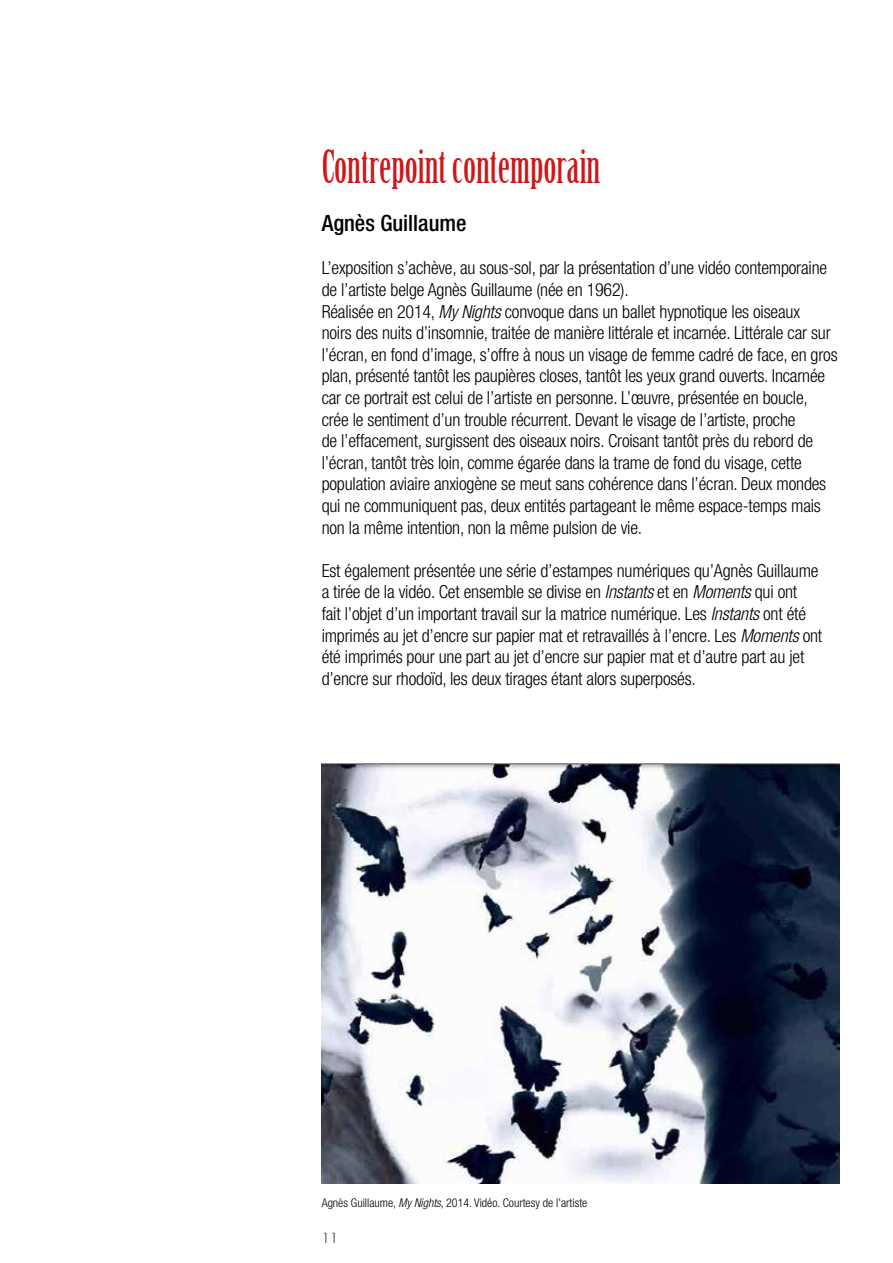
<style>
.page{position:relative;width:893px;height:1263px;background:#fff}
.page>*{position:absolute;margin:0;border:0;box-sizing:border-box;transform-origin:0 0}
.t1{font:45px "Birch Std";color:#cd171a}
.t2{font:500 condensed 22.5px "Helvetica Neue LT Std";color:#000}
.t3{font:300 condensed 18px/21.6px "Helvetica Neue LT Std";letter-spacing:-.01em;color:#000}
.t4{font:300 13.5px "Futura";color:#000}
.t5{font:300 condensed 12px "Helvetica Neue LT Std";color:#000}
.s1{font-style:italic}
</style>
<div class="page">
<img style="left:321px;top:764px;width:518px;height:420px">
<h1 class="t1" style="left:322px;top:141px;width:280px">Contrepoint contemporain</h1>
<p class="t2" style="left:322px;top:210px;width:146px">Agnès Guillaume</p>
<p class="t3" style="left:322px;top:257px;width:518px">L’exposition s’achève, au sous-sol, par la présentation d’une vidéo contemporaine de l’artiste belge Agnès Guillaume (née en 1962).<br>Réalisée en 2014, <span class="s1">My Nights</span> convoque dans un ballet hypnotique les oiseaux<br>noirs des nuits d’insomnie, traitée de manière littérale et incarnée. Littérale car sur l’écran, en fond d’image, s’offre à nous un visage de femme cadré de face, en gros plan, présenté tantôt les paupières closes, tantôt les yeux grand ouverts. Incarnée car ce portrait est celui de l’artiste en personne. L’œuvre, présentée en boucle, crée le sentiment d’un trouble récurrent. Devant le visage de l’artiste, proche<br>de l’effacement, surgissent des oiseaux noirs. Croisant tantôt près du rebord de l’écran, tantôt très loin, comme égarée dans la trame de fond du visage, cette population aviaire anxiogène se meut sans cohérence dans l’écran. Deux mondes qui ne communiquent pas, deux entités partageant le même espace-temps mais non la même intention, non la même pulsion de vie.</p>
<p class="t3" style="left:322px;top:559px;width:502px">Est également présentée une série d’estampes numériques qu’Agnès Guillaume a tirée de la vidéo. Cet ensemble se divise en <span class="s1">Instants</span> et en <span class="s1">Moments</span> qui ont<br>fait l’objet d’un important travail sur la matrice numérique. Les <span class="s1">Instants</span> ont été imprimés au jet d’encre sur papier mat et retravaillés à l’encre. Les <span class="s1">Moments</span> ont été imprimés pour une part au jet d’encre sur papier mat et d’autre part au jet d’encre sur rhodoïd, les deux tirages étant alors superposés.</p>
<p class="t5" style="left:322px;top:1195px;width:267px">Agnès Guillaume, <span class="s1">My Nights</span>, 2014. Vidéo. Courtesy de l’artiste</p>
<p class="t4" style="left:321px;top:1229px;width:18px">11</p>
</div>
